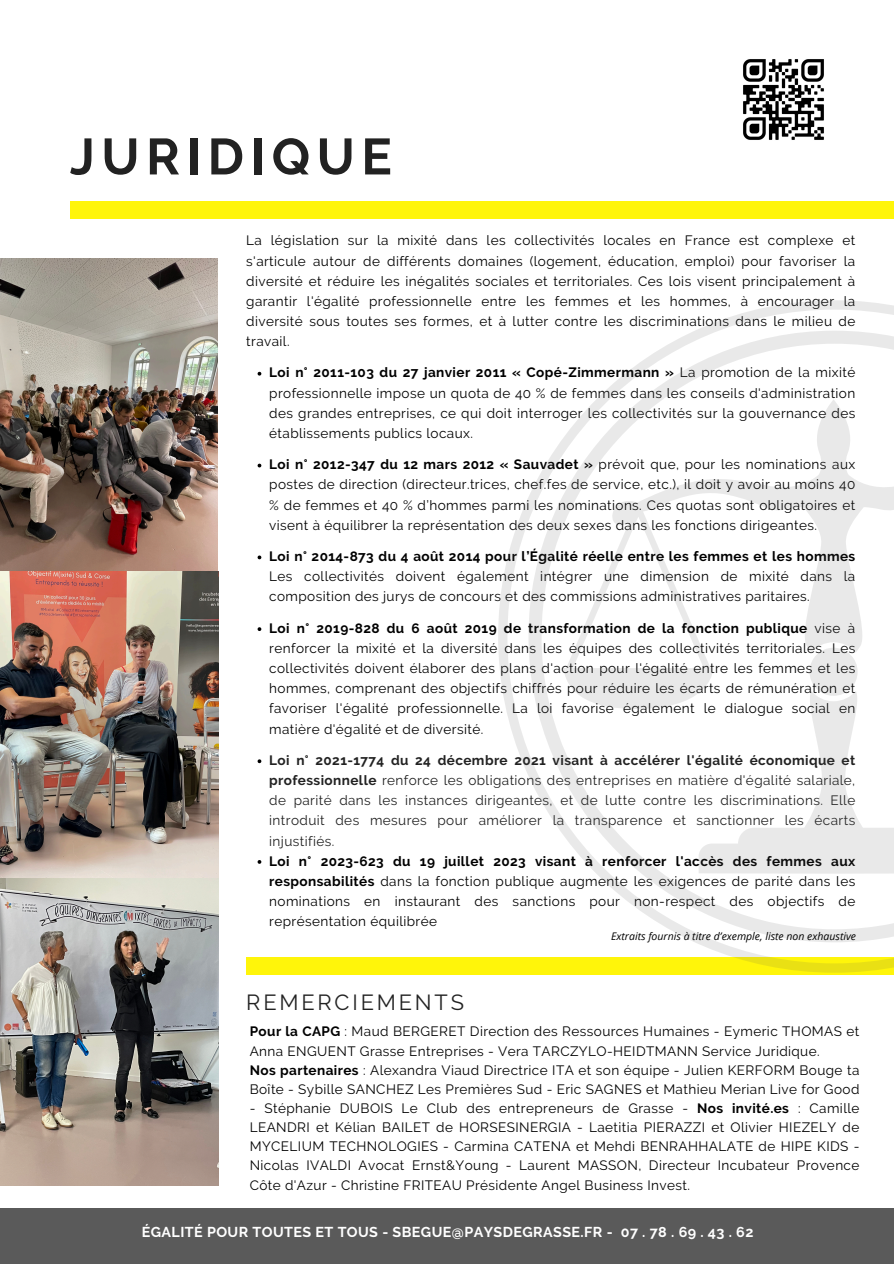
<style>
.page{position:relative;width:894px;height:1264px;background:#fff}
.page>*{position:absolute;margin:0;border:0;box-sizing:border-box;transform-origin:0 0}
.t1{font:700 50.7px "Raleway";letter-spacing:.13em;color:#222}
.t2{font:21.75px "Raleway";letter-spacing:.13em;color:#222}
.t3{font:700 14.25px "Raleway";letter-spacing:.03em;color:#fff}
.t4{font:13.5px/20.1px "Raleway";letter-spacing:.03em;color:#000;text-align:justify}
.t5{font:13.5px/20.1px "Raleway";letter-spacing:.03em;color:#222;text-align:justify}
.t6{font:italic 10.5px "Open Sans";color:#000}
.s1{font-weight:700}
</style>
<div class="page">
<div style="left:70px;top:202px;width:823px;height:17px;background:#fff50a"></div>
<div style="left:0;top:1208px;width:893px;height:55px;background:#5a5a5a"></div>
<div style="left:246px;top:957px;width:647px;height:17px;background:#fff50a"></div>
<svg style="left:257px;top:372px;width:4px;height:3px"></svg>
<svg style="left:257px;top:463px;width:4px;height:4px"></svg>
<svg style="left:257px;top:555px;width:4px;height:4px"></svg>
<svg style="left:257px;top:627px;width:4px;height:4px"></svg>
<svg style="left:257px;top:759px;width:4px;height:4px"></svg>
<svg style="left:498px;top:300px;width:395px;height:672px"></svg>
<img style="left:743px;top:59px;width:81px;height:81px">
<img style="left:0;top:258px;width:218px;height:620px">
<img style="left:0;top:878px;width:218px;height:307px">
<p class="t1" style="left:70px;top:127px;width:323px">JURIDIQUE</p>
<h1 class="t4" style="left:246px;top:230px;width:610px">La législation sur la mixité dans les collectivités locales en France est complexe et s'articule autour de différents domaines (logement, éducation, emploi) pour favoriser la diversité et réduire les inégalités sociales et territoriales. Ces lois visent principalement à garantir l'égalité professionnelle entre les femmes et les hommes, à encourager la diversité sous toutes ses formes, et à lutter contre les discriminations dans le milieu de travail.</h1>
<p class="t4" style="left:269px;top:362px;width:587px"><span class="s1">Loi n° 2011-103 du 27 janvier 2011 « Copé-Zimmermann »</span> La promotion de la mixité professionnelle impose un quota de 40 % de femmes dans les conseils d'administration des grandes entreprises, ce qui doit interroger les collectivités sur la gouvernance des établissements publics locaux.</p>
<p class="t4" style="left:269px;top:454px;width:587px"><span class="s1">Loi n° 2012-347 du 12 mars 2012 « Sauvadet »</span> prévoit que, pour les nominations aux postes de direction (directeur.trices, chef.fes de service, etc.), il doit y avoir au moins 40 % de femmes et 40 % d’hommes parmi les nominations. Ces quotas sont obligatoires et visent à équilibrer la représentation des deux sexes dans les fonctions dirigeantes.</p>
<p class="t4" style="left:269px;top:546px;width:587px"><span class="s1">Loi n° 2014-873 du 4 août 2014 pour l’Égalité réelle entre les femmes et les hommes </span>Les collectivités doivent également intégrer une dimension de mixité dans la composition des jurys de concours et des commissions administratives paritaires.</p>
<p class="t4" style="left:269px;top:618px;width:587px"><span class="s1">Loi n° 2019-828 du 6 août 2019 de transformation de la fonction publique</span> vise à renforcer la mixité et la diversité dans les équipes des collectivités territoriales. Les collectivités doivent élaborer des plans d'action pour l'égalité entre les femmes et les hommes, comprenant des objectifs chiffrés pour réduire les écarts de rémunération et favoriser l'égalité professionnelle. La loi favorise également le dialogue social en matière d'égalité et de diversité.</p>
<p class="t5" style="left:269px;top:750px;width:587px"><span class="s1">Loi n° 2021-1774 du 24 décembre 2021 visant à accélérer l'égalité économique et professionnelle</span> renforce les obligations des entreprises en matière d'égalité salariale, de parité dans les instances dirigeantes, et de lutte contre les discriminations. Elle introduit des mesures pour améliorer la transparence et sanctionner les écarts injustifiés.</p>
<h4 class="t4" style="left:269px;top:850px;width:587px"><span class="s1">Loi n° 2023-623 du 19 juillet 2023 visant à renforcer l'accès des femmes aux responsabilités</span> dans la fonction publique augmente les exigences de parité dans les nominations en instaurant des sanctions pour non-respect des objectifs de représentation équilibrée</h4>
<p class="t6" style="left:611px;top:928px;width:246px">Extraits fournis à titre d’exemple, liste non exhaustive</p>
<p class="t2" style="left:246px;top:989px;width:219px">REMERCIEMENTS</p>
<p class="t4" style="left:250px;top:1022px;width:611px;line-height:19.2px;text-align:left"><span class="s1">Pour la CAPG</span> : Maud BERGERET Direction des Ressources Humaines - Eymeric THOMAS et Anna ENGUENT Grasse Entreprises - Vera TARCZYLO-HEIDTMANN Service Juridique.<br><span class="s1">Nos partenaires</span> : Alexandra Viaud Directrice ITA et son équipe - Julien KERFORM Bouge ta Boîte - Sybille SANCHEZ Les Premières Sud - Eric SAGNES et Mathieu Merian Live for Good</p>
<p class="t4" style="left:250px;top:1098px;width:611px;line-height:19.2px">- Stéphanie DUBOIS Le Club des entrepreneurs de Grasse - <span class="s1">Nos invité.es</span> : Camille LEANDRI et Kélian BAILET de HORSESINERGIA - Laetitia PIERAZZI et Olivier HIEZELY de MYCELIUM TECHNOLOGIES - Carmina CATENA et Mehdi BENRAHHALATE de HIPE KIDS - Nicolas IVALDI Avocat Ernst&amp;Young - Laurent MASSON, Directeur Incubateur Provence Côte d'Azur - Christine FRITEAU Présidente Angel Business Invest.</p>
<p class="t3" style="left:142px;top:1223px;width:613px">ÉGALITÉ POUR TOUTES ET TOUS - SBEGUE@PAYSDEGRASSE.FR - 07 . 78 . 69 . 43 . 62</p>
</div>
